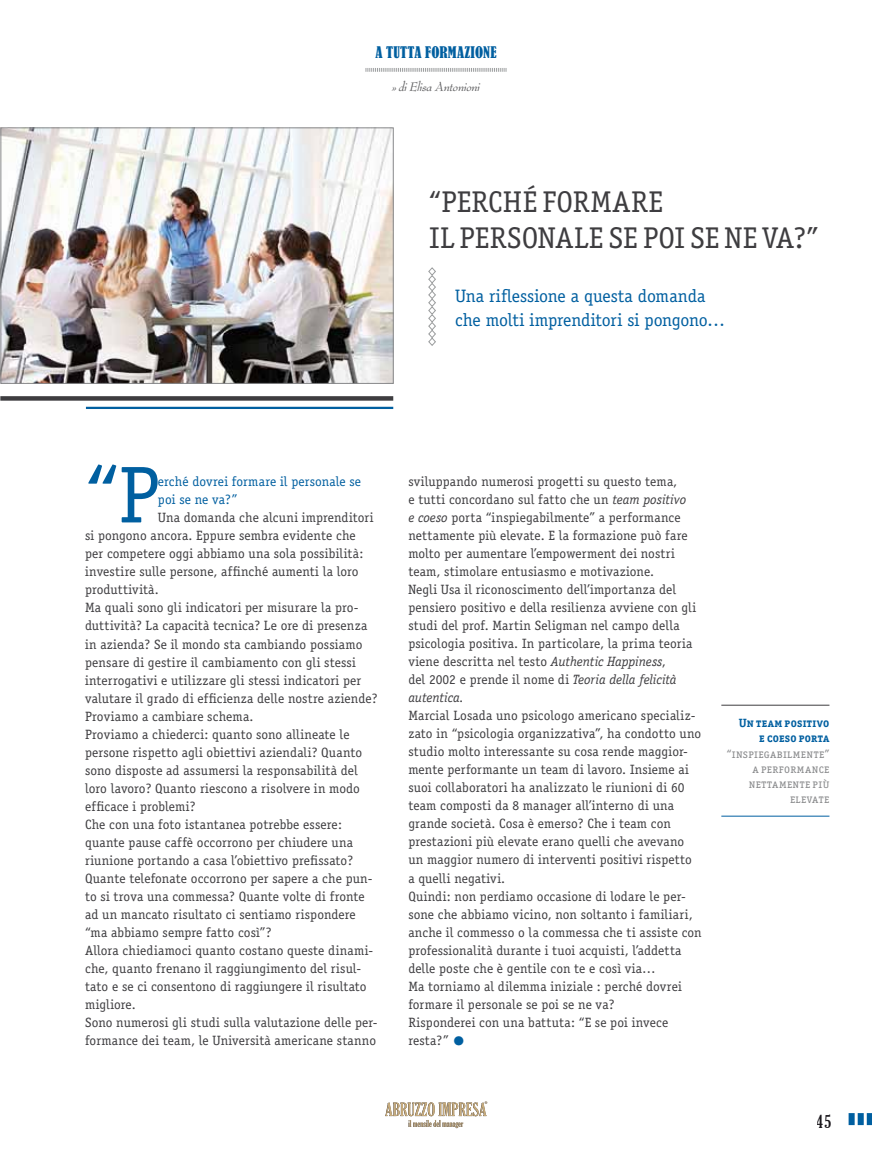
<style>
.page{position:relative;width:872px;height:1149px;background:#fff}
.page>*{position:absolute;margin:0;border:0;box-sizing:border-box;transform-origin:0 0}
.t1{font:80.7px "Officina Serif";color:#005fa0}
.t2{font:30px/36px "Officina Ser ITC Book SC";letter-spacing:.015em;color:#3e3d40}
.t3{font:18px/24px "Officina Serif";letter-spacing:-.01em;color:#005fa0}
.t4{font:extra-condensed 18px "Gloucester";color:#1a171c}
.t5{font:condensed 15px "Bernard";letter-spacing:.015em;color:#005fa0}
.t6{font:13.5px/18px "Officina Serif";letter-spacing:.005em;color:#3e3d40}
.t7{font:13.5px/18px "Officina Serif";letter-spacing:.005em;color:#005fa0}
.t8{font:italic 13.5px "Bernhard Modern Std";letter-spacing:-.015em;color:#58585a}
.t9{font:12px/15px "Officina Ser ITC Book SC";letter-spacing:.035em;color:#87888a;text-align:right}
.t10{font:12px/15px "Officina Ser ITC Bold SC";letter-spacing:.02em;color:#005fa0;text-align:right}
.s1{font-style:italic}
.s2{font-family:"Officina Sans";font-weight:700;font-size:25.5px;color:#005fa0}
</style>
<div class="page">
<svg style="left:848px;top:1113px;width:24px;height:11px"></svg>
<img style="left:3px;top:130px;width:388px;height:251px">
<div style="left:1px;top:128px;width:392px;height:255px;border:1px solid #87888a"></div>
<hr style="left:86px;top:406px;width:307px;height:3px;background:#005fa0">
<svg style="left:0;top:396px;width:393px;height:4px;background:#464548"></svg>
<hr style="left:721px;top:704px;width:108px;height:1px;background:#3e3d40">
<hr style="left:721px;top:815px;width:108px;height:1px;background:#005fa0">
<svg style="left:428px;top:267px;width:8px;height:79px"></svg>
<svg style="left:365px;top:68px;width:141px;height:4px"></svg>
<svg style="left:385px;top:1101px;width:102px;height:26px"></svg>
<p class="t5" style="left:375px;top:44px;width:123px">A TUTTA FORMAZIONE</p>
<p class="t8" style="left:392px;top:79px;width:89px">» di Elisa Antonioni</p>
<h2 class="t2" style="left:429px;top:184px;width:390px">“Perché formare<br>il personale se poi se ne va?”</h2>
<h3 class="t3" style="left:455px;top:284px;width:271px">Una riflessione a questa domanda che molti imprenditori si pongono…</h3>
<h1 class="t1" style="left:85px;top:448px;width:75px">“P</h1>
<p class="t7" style="left:158px;top:472px;width:205px">erché dovrei formare il personale se poi se ne va?”</p>
<p class="t6" style="left:85px;top:508px;width:294px;text-indent:73px">Una domanda che alcuni imprenditori si pongono ancora. Eppure sembra evidente che<br>per competere oggi abbiamo una sola possibilità: investire sulle persone, affinché aumenti la loro produttività.<br>Ma quali sono gli indicatori per misurare la pro&shy;duttività? La capacità tecnica? Le ore di presenza in azienda? Se il mondo sta cambiando possiamo pensare di gestire il cambiamento con gli stessi interrogativi e utilizzare gli stessi indicatori per valutare il grado di efficienza delle nostre aziende?<br>Proviamo a cambiare schema.<br>Proviamo a chiederci: quanto sono allineate le persone rispetto agli obiettivi aziendali? Quanto sono disposte ad assumersi la responsabilità del loro lavoro? Quanto riescono a risolvere in modo efficace i problemi?<br>Che con una foto istantanea potrebbe essere: quante pause caffè occorrono per chiudere una riunione portando a casa l’obiettivo prefissato?<br>Quante telefonate occorrono per sapere a che pun&shy;to si trova una commessa? Quante volte di fronte ad un mancato risultato ci sentiamo rispondere “ma abbiamo sempre fatto così”?<br>Allora chiediamoci quanto costano queste dinami&shy;che, quanto frenano il raggiungimento del risul&shy;tato e se ci consentono di raggiungere il risultato migliore.<br>Sono numerosi gli studi sulla valutazione delle per&shy;formance dei team, le Università americane stanno</p>
<p class="t6" style="left:408px;top:472px;width:289px">sviluppando numerosi progetti su questo tema,<br>e tutti concordano sul fatto che un <span class="s1">team positivo<br>e coeso</span> porta “inspiegabilmente” a performance nettamente più elevate. E la formazione può fare molto per aumentare l’empowerment dei nostri team, stimolare entusiasmo e motivazione.<br>Negli Usa il riconoscimento dell’importanza del pensiero positivo e della resilienza avviene con gli studi del prof. Martin Seligman nel campo della psicologia positiva. In particolare, la prima teoria viene descritta nel testo <span class="s1">Authentic Happiness</span>,<br>del 2002 e prende il nome di <span class="s1">Teoria della felicità autentica.</span></p>
<p class="t6" style="left:408px;top:706px;width:295px">Marcial Losada uno psicologo americano specializ&shy;zato in “psicologia organizzativa”, ha condotto uno studio molto interessante su cosa rende maggior&shy;mente performante un team di lavoro. Insieme ai suoi collaboratori ha analizzato le riunioni di 60 team composti da 8 manager all’interno di una grande società. Cosa è emerso? Che i team con prestazioni più elevate erano quelli che avevano un maggior numero di interventi positivi rispetto<br>a quelli negativi.<br>Quindi: non perdiamo occasione di lodare le per&shy;sone che abbiamo vicino, non soltanto i familiari, anche il commesso o la commessa che ti assiste con professionalità durante i tuoi acquisti, l’addetta delle poste che è gentile con te e così via…<br>Ma torniamo al dilemma iniziale : perché dovrei formare il personale se poi se ne va?<br>Risponderei con una battuta: “E se poi invece resta?” <span class="s2">•</span></p>
<p class="t10" style="left:739px;top:715px;width:92px">Un team positivo e coeso porta</p>
<p class="t9" style="left:727px;top:745px;width:104px">“inspiegabilmente” a performance nettamente più elevate</p>
<h3 class="t4" style="left:817px;top:1110px;width:16px">45</h3>
</div>
